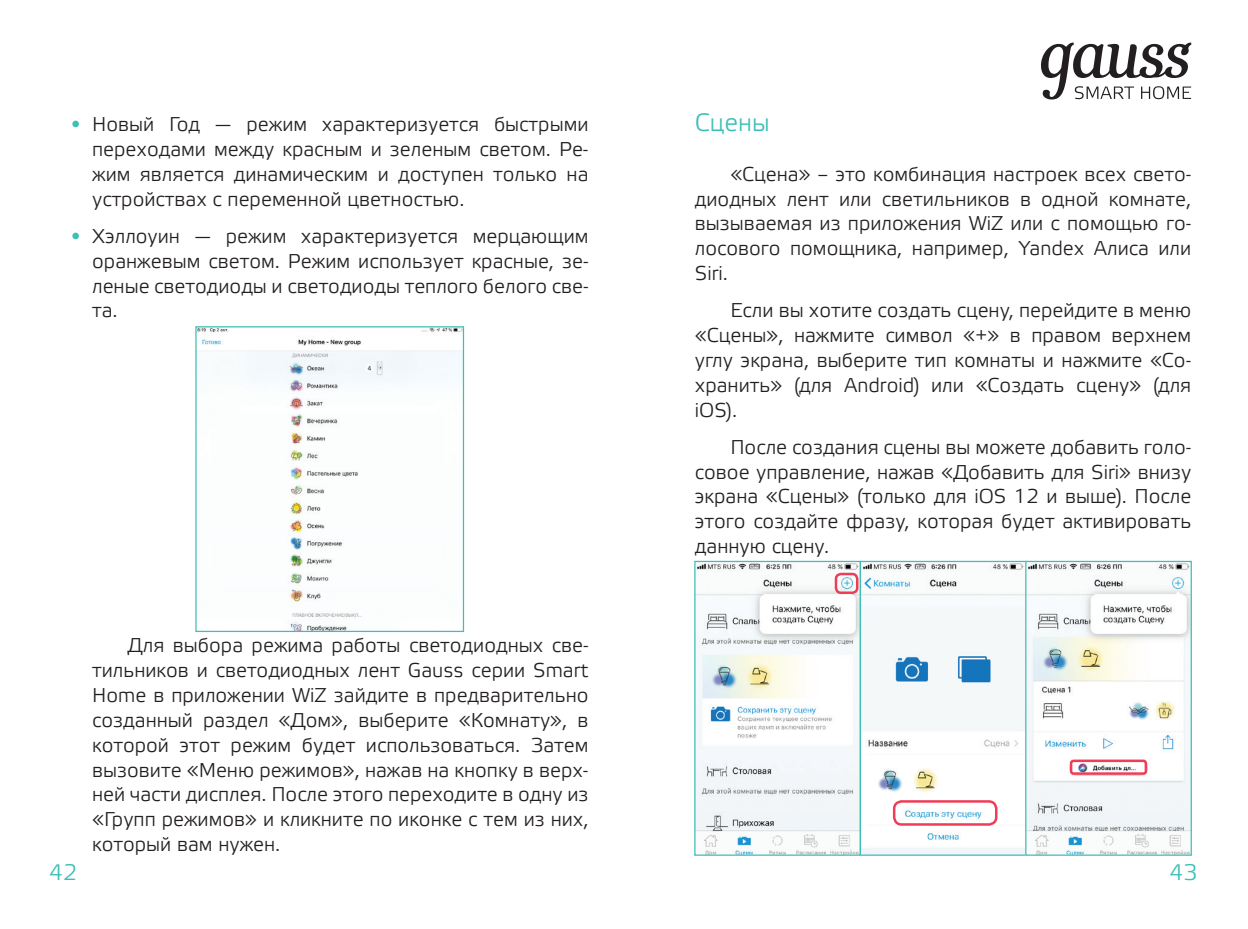
<style>
.page{position:relative;width:1248px;height:929px;background:#fff}
.page>*{position:absolute;margin:0;border:0;box-sizing:border-box;transform-origin:0 0}
.t1{font:25px "Etelka Light Pro";color:#3dbfb8}
.t2{font:22.5px "Etelka Light Pro";color:#3dbfb8}
.t3{font:20px/24.8px "Etelka Light Pro";color:#231f20;text-align:justify}
.s1{font-family:"Arial";font-weight:900;color:#3dbfb8}
</style>
<div class="page">
<svg style="left:1041px;top:43px;width:150px;height:56px"></svg>
<img style="left:197px;top:328px;width:265px;height:302px">
<div style="left:195px;top:326px;width:269px;height:306px;border:1px solid #3dbfb8"></div>
<img style="left:696px;top:562px;width:162px;height:291px">
<div style="left:694px;top:560px;width:166px;height:295px;border:1px solid #3dbfb8"></div>
<svg style="left:861px;top:562px;width:163px;height:291px;fill:#f4f8f9"></svg>
<div style="left:859px;top:560px;width:167px;height:295px;border:1px solid #3dbfb8"></div>
<svg style="left:1027px;top:562px;width:162px;height:291px"></svg>
<div style="left:1025px;top:560px;width:166px;height:295px;border:1px solid #3dbfb8"></div>
<div style="left:834px;top:572px;width:24px;height:22px;border:2px solid #ee3d56;border-radius:5px"></div>
<div style="left:892px;top:800px;width:105px;height:25px;border:2px solid #ee3d56;border-radius:8px"></div>
<div style="left:1069px;top:759px;width:77px;height:15px;border:2px solid #ee3d56;border-radius:2px"></div>
<p class="t3" style="left:92px;top:113px;width:498px;text-indent:-21px"><span class="s1">•</span> Новый Год — режим характеризуется быстрыми переходами между красным и зеленым светом. Ре&shy;жим является динамическим и доступен только на устройствах с переменной цветностью.</p>
<p class="t3" style="left:92px;top:225px;width:498px;text-indent:-21px"><span class="s1">•</span> Хэллоуин — режим характеризуется мерцающим оранжевым светом. Режим использует красные, зе&shy;леные светодиоды и светодиоды теплого белого све&shy;та.</p>
<p class="t3" style="left:92px;top:634px;width:498px;text-indent:35px">Для выбора режима работы светодиодных све&shy;тильников и светодиодных лент Gauss серии Smart Home в приложении WiZ зайдите в предварительно созданный раздел «Дом», выберите «Комнату», в которой этот режим будет использоваться. Затем вызовите «Меню режимов», нажав на кнопку в верх&shy;ней части дисплея. После этого переходите в одну из «Групп режимов» и кликните по иконке с тем из них, который вам нужен.</p>
<p class="t1" style="left:694px;top:109px;width:76px">Сцены</p>
<p class="t3" style="left:694px;top:163px;width:498px;text-indent:35px">«Сцена» – это комбинация настроек всех свето&shy;диодных лент или светильников в одной комнате, вызываемая из приложения WiZ или с помощью го&shy;лосового помощника, например, Yandex Алиса или Siri.</p>
<p class="t3" style="left:694px;top:299px;width:498px;text-indent:35px">Если вы хотите создать сцену, перейдите в меню «Сцены», нажмите символ «+» в правом верхнем углу экрана, выберите тип комнаты и нажмите «Со&shy;хранить» (для Android) или «Создать сцену» (для iOS).</p>
<p class="t3" style="left:694px;top:436px;width:498px;text-indent:35px">После создания сцены вы можете добавить голо&shy;совое управление, нажав «Добавить для Siri» внизу экрана «Сцены» (только для iOS 12 и выше). После этого создайте фразу, которая будет активировать данную сцену.</p>
<p class="t2" style="left:49px;top:859px;width:29px">42</p>
<p class="t2" style="left:1169px;top:859px;width:29px">43</p>
</div>
